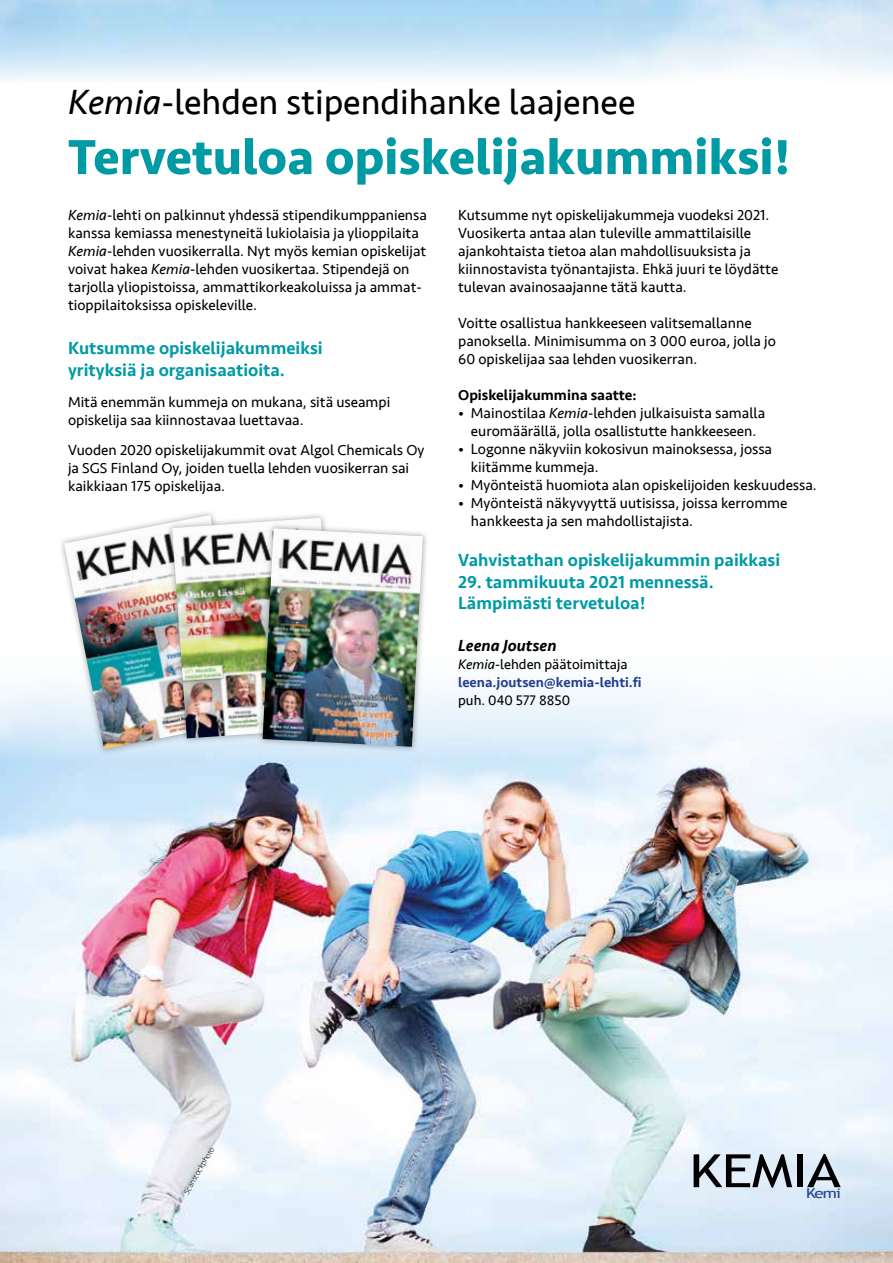
<style>
.page{position:relative;width:893px;height:1263px;background:#fff}
.page>*{position:absolute;margin:0;border:0;box-sizing:border-box;transform-origin:0 0}
.t1{font:700 51px "Seravek";color:#009aa5}
.t2{font:45.9px "Trebuchet MS";letter-spacing:-.01em;color:#000;scale:1.25 1}
.t3{font:36px "Seravek";color:#000}
.t4{font:500 18px/21.6px "Seravek";color:#009aa5}
.t5{font:italic 500 16.5px "Seravek";color:#000}
.t6{font:15px/18px "Seravek";color:#000}
.t7{font:500 15px "Seravek";color:#000}
.t8{font:500 14.25px/18px "Seravek";color:#25408f}
.t9{font:14.25px "Seravek";color:#000}
.t10{font:13.65px "Trebuchet MS";color:#25408f;scale:1.25 1}
.t11{font:300 8.25px "Myriad Pro";color:#000}
.s1{font-style:italic}
.s2{font-weight:400;font-style:italic;color:#000}
.s3{font-weight:400;color:#000}
</style>
<div class="page">
<img style="left:0;top:686px;width:893px;height:577px">
<div style="left:58px;top:509px;width:198px;height:246px;background:#000;opacity:.35"></div>
<img style="left:64px;top:515px;width:186px;height:234px">
<div style="left:166px;top:511px;width:176px;height:234px;background:#000;opacity:.35"></div>
<img style="left:172px;top:518px;width:163px;height:220px">
<div style="left:256px;top:522px;width:173px;height:231px;background:#000;opacity:.35"></div>
<img style="left:263px;top:528px;width:160px;height:219px">
<h3 class="t3" style="left:68px;top:74px;width:569px"><span class="s1">Kemia</span>-lehden stipendihanke laajenee</h3>
<h1 class="t1" style="left:68px;top:116px;width:724px">Tervetuloa opiskelijakummiksi!</h1>
<p class="t6" style="left:68px;top:206px;width:360px"><span class="s1">Kemia</span>-lehti on palkinnut yhdessä stipendikumppaniensa kanssa kemiassa menestyneitä lukiolaisia ja ylioppilaita <span class="s1">Kemia</span>-lehden vuosikerralla. Nyt myös kemian opiskelijat voivat hakea <span class="s1">Kemia</span>-lehden vuosikertaa. Stipendejä on tarjolla yliopistoissa, ammattikorkeakoluissa ja ammat&shy;tioppilaitoksissa opiskeleville.</p>
<p class="t4" style="left:68px;top:338px;width:256px">Kutsumme opiskelijakummeiksi yrityksiä ja organisaatioita.</p>
<p class="t6" style="left:68px;top:393px;width:324px">Mitä enemmän kummeja on mukana, sitä useampi opiskelija saa kiinnostavaa luettavaa.</p>
<p class="t6" style="left:68px;top:441px;width:358px">Vuoden 2020 opiskelijakummit ovat Algol Chemicals Oy ja SGS Finland Oy, joiden tuella lehden vuosikerran sai kaikkiaan 175 opiskelijaa.</p>
<p class="t6" style="left:458px;top:206px;width:322px">Kutsumme nyt opiskelijakummeja vuodeksi 2021.<br>Vuosikerta antaa alan tuleville ammattilaisille ajankohtaista tietoa alan mahdollisuuksista ja kiinnostavista työnantajista. Ehkä juuri te löydätte tulevan avainosaajanne tätä kautta.</p>
<p class="t6" style="left:458px;top:314px;width:319px">Voitte osallistua hankkeeseen valitsemallanne panoksella. Minimisumma on 3 000 euroa, jolla jo<br>60 opiskelijaa saa lehden vuosikerran.</p>
<p class="t7" style="left:458px;top:386px;width:180px">Opiskelijakummina saatte:</p>
<p class="t6" style="left:458px;top:404px;width:308px;text-align:center">• Mainostilaa <span class="s1">Kemia</span>-lehden julkaisuista samalla euromäärällä, jolla osallistutte hankkeeseen.</p>
<p class="t6" style="left:471px;top:440px;width:303px;text-indent:-13px">• Logonne näkyviin kokosivun mainoksessa, jossa kiitämme kummeja.</p>
<p class="t6" style="left:458px;top:476px;width:360px">• Myönteistä huomiota alan opiskelijoiden keskuudessa.</p>
<p class="t6" style="left:471px;top:494px;width:318px;text-indent:-13px">• Myönteistä näkyvyyttä uutisissa, joissa kerromme hankkeesta ja sen mahdollistajista.</p>
<p class="t4" style="left:458px;top:549px;width:324px">Vahvistathan opiskelijakummin paikkasi</p>
<p class="t4" style="left:458px;top:571px;width:257px">29. tammikuuta 2021 mennessä.<br>Lämpimästi tervetuloa!</p>
<p class="t5" style="left:458px;top:635px;width:100px">Leena Joutsen</p>
<p class="t8" style="left:458px;top:656px;width:185px"><span class="s2">Kemia</span><span class="s3">-lehden päätoimittaja </span>leena.joutsen@kemia-lehti.fi</p>
<p class="t9" style="left:458px;top:689px;width:114px">puh. 040 577 8850</p>
<p class="t11" style="left:182px;top:1191px;width:55px;rotate:-60deg">Scanstockphoto</p>
<h2 class="t2" style="left:689px;top:1144px;width:123px">KEMIA</h2>
<p class="t10" style="left:806px;top:1185px;width:29px">Kemi</p>
</div>
